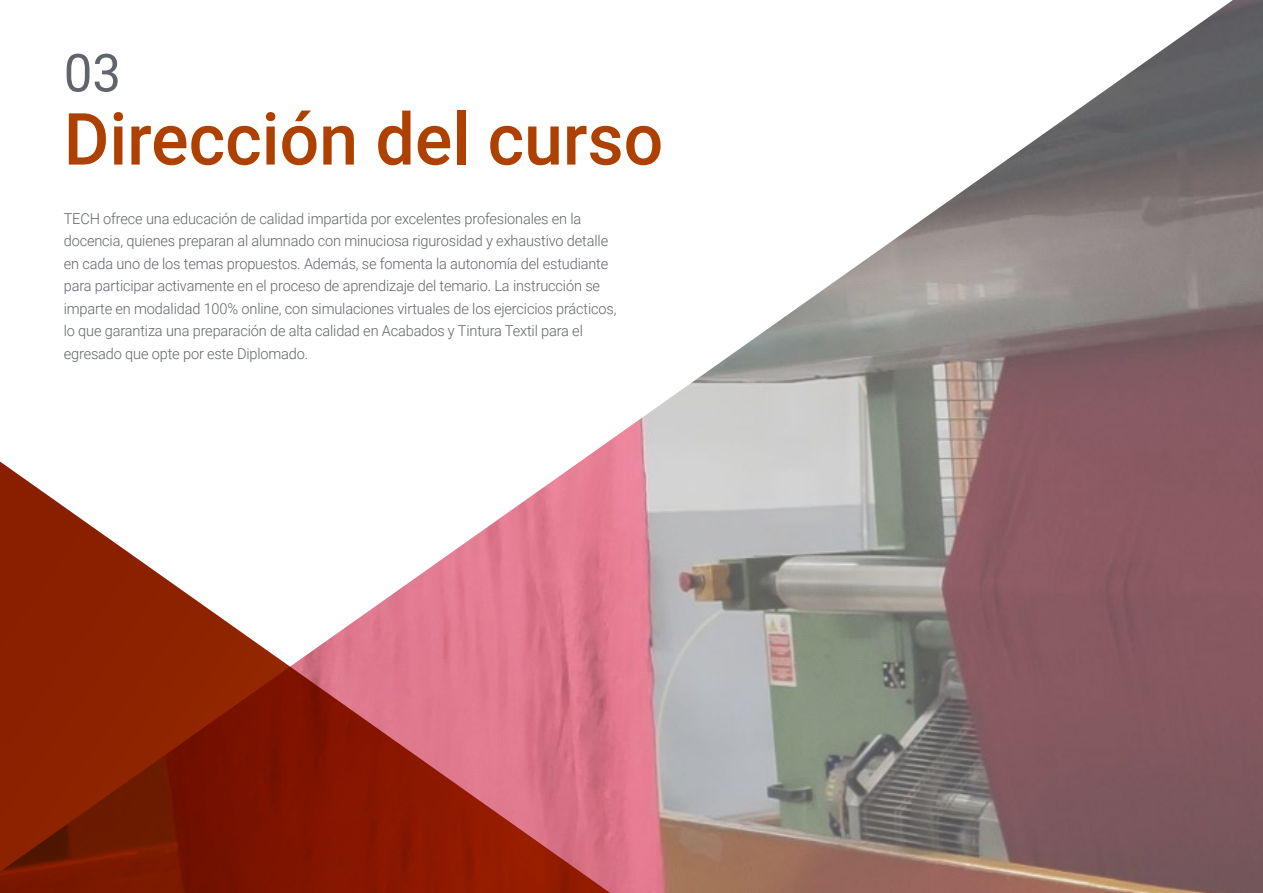
<style>
.page{position:relative;width:1263px;height:893px;background:#fff}
.page>*{position:absolute;margin:0;border:0;box-sizing:border-box;transform-origin:0 0}
.t1{font:500 72px "Roboto";color:#ae4000}
.t2{font:52.5px "Roboto";color:#61646a}
.t3{font:300 15px/22.5px "Roboto";letter-spacing:-.01em;color:#61646a}
</style>
<div class="page">
<img style="left:602px;top:0;width:661px;height:893px">
<svg style="left:0;top:446px;width:640px;height:447px"></svg>
<h2 class="t2" style="left:64px;top:36px;width:59px">03</h2>
<h1 class="t1" style="left:64px;top:89px;width:601px">Dirección del curso</h1>
<p class="t3" style="left:64px;top:207px;width:554px">TECH ofrece una educación de calidad impartida por excelentes profesionales en la docencia, quienes preparan al alumnado con minuciosa rigurosidad y exhaustivo detalle en cada uno de los temas propuestos. Además, se fomenta la autonomía del estudiante para participar activamente en el proceso de aprendizaje del temario. La instrucción se imparte en modalidad 100% online, con simulaciones virtuales de los ejercicios prácticos, lo que garantiza una preparación de alta calidad en Acabados y Tintura Textil para el egresado que opte por este Diplomado.</p>
</div>
